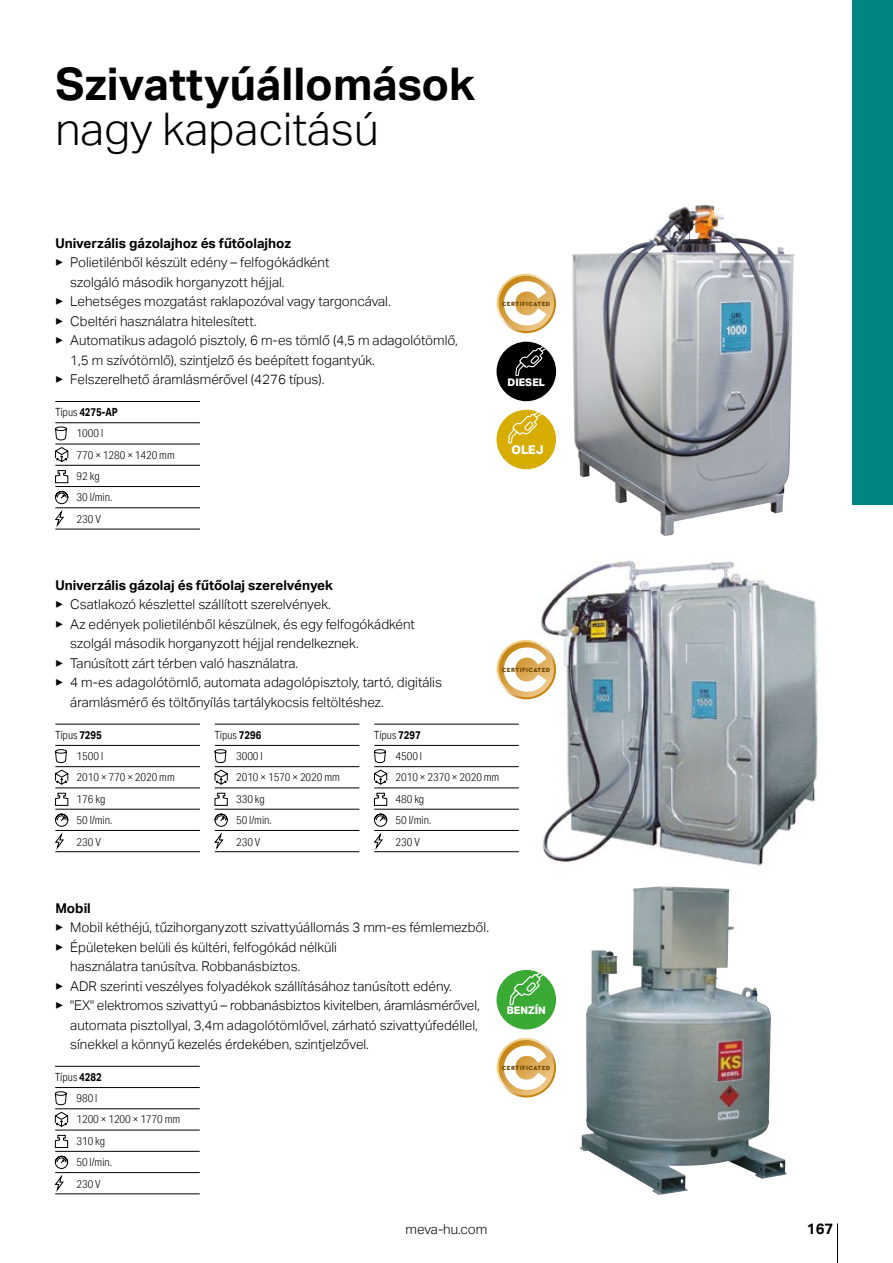
<style>
.page{position:relative;width:893px;height:1263px;background:#fff}
.page>*{position:absolute;margin:0;border:0;box-sizing:border-box;transform-origin:0 0}
.t1{font:700 45px "Aktiv Grotesk";color:#000}
.t2{font:300 45px "Aktiv Grotesk";color:#000}
.t3{font:700 15px "Aktiv Grotesk";color:#000}
.t4{font:300 13.5px "Aktiv Grotesk";color:#000}
.t5{font:700 13.5px "Aktiv Grotesk";color:#000}
.t6{font:800 12px "Aktiv Grotesk";color:#fff}
.t7{font:300 11.25px/21.3px "Aktiv Grotesk Cd";color:#000}
.t8{font:800 10.5px "Aktiv Grotesk";color:#fff}
.t9{font:900 6.3px "Cera Pro";letter-spacing:.075em;color:#6a4600}
.s1{font-weight:700}
</style>
<div class="page">
<hr style="left:837px;top:1223px;width:1px;height:40px;background:#000">
<div style="left:853px;top:0;width:40px;height:505px;background:#008585"></div>
<hr style="left:55px;top:529px;width:145px;height:1px;background:#000">
<svg style="left:55px;top:401px;width:145px;height:128px"></svg>
<svg style="left:55px;top:724px;width:145px;height:128px"></svg>
<svg style="left:214px;top:724px;width:145px;height:128px"></svg>
<svg style="left:374px;top:724px;width:145px;height:128px"></svg>
<svg style="left:55px;top:1066px;width:145px;height:128px"></svg>
<img style="left:572px;top:205px;width:223px;height:331px">
<img style="left:536px;top:560px;width:282px;height:306px">
<img style="left:580px;top:886px;width:207px;height:309px">
<svg style="left:497px;top:1038px;width:59px;height:59px"></svg>
<svg style="left:499px;top:1040px;width:55px;height:55px"></svg>
<svg style="left:504px;top:1045px;width:42px;height:45px"></svg>
<svg style="left:497px;top:640px;width:59px;height:59px"></svg>
<svg style="left:499px;top:642px;width:55px;height:55px"></svg>
<svg style="left:504px;top:647px;width:42px;height:45px"></svg>
<svg style="left:497px;top:274px;width:59px;height:59px"></svg>
<svg style="left:499px;top:276px;width:55px;height:55px"></svg>
<svg style="left:504px;top:281px;width:42px;height:45px"></svg>
<div style="left:497px;top:342px;width:59px;height:59px;background:#000;border-radius:50%"></div>
<svg style="left:515px;top:344px;width:34px;height:32px"></svg>
<div style="left:497px;top:410px;width:59px;height:59px;background:#d6ad00;border-radius:50%"></div>
<svg style="left:508px;top:410px;width:36px;height:34px"></svg>
<div style="left:497px;top:970px;width:59px;height:59px;background:#3aaa35;border-radius:50%"></div>
<svg style="left:509px;top:970px;width:38px;height:35px"></svg>
<h1 class="t1" style="left:55px;top:58px;width:421px">Szivattyúállomások</h1>
<h1 class="t2" style="left:55px;top:103px;width:325px">nagy kapacitású</h1>
<p class="t5" style="left:55px;top:235px;width:237px">Univerzális gázolajhoz és fűtőolajhoz</p>
<p class="t4" style="left:55px;top:255px;width:276px">▶ Polietilénből készült edény – felfogókádként</p>
<p class="t4" style="left:70px;top:274px;width:216px">szolgáló második horganyzott héjjal.</p>
<p class="t4" style="left:55px;top:294px;width:337px">▶ Lehetséges mozgatást raklapozóval vagy targoncával.</p>
<p class="t4" style="left:55px;top:313px;width:203px">▶ Cbeltéri használatra hitelesített.</p>
<p class="t4" style="left:55px;top:333px;width:404px">▶ Automatikus adagoló pisztoly, 6 m-es tömlő (4,5 m adagolótömlő,</p>
<p class="t4" style="left:70px;top:352px;width:306px">1,5 m szívótömlő), szintjelző és beépített fogantyúk.</p>
<p class="t4" style="left:55px;top:372px;width:271px">▶ Felszerelhető áramlásmérővel (4276 típus).</p>
<p class="t7" style="left:77px;top:401px;width:100px;text-indent:-21px">Típus <span class="s1">4275-AP<br></span>1000 l<br>770 × 1280 × 1420 mm<br>92 kg<br>30 l/min.<br>230 V</p>
<p class="t5" style="left:55px;top:577px;width:279px">Univerzális gázolaj és fűtőolaj szerelvények</p>
<p class="t4" style="left:55px;top:597px;width:277px">▶ Csatlakozó készlettel szállított szerelvények.</p>
<p class="t4" style="left:55px;top:616px;width:361px">▶ Az edények polietilénből készülnek, és egy felfogókádként</p>
<p class="t4" style="left:70px;top:636px;width:290px">szolgál második horganyzott héjjal rendelkeznek.</p>
<p class="t4" style="left:55px;top:655px;width:244px">▶ Tanúsított zárt térben való használatra.</p>
<p class="t4" style="left:55px;top:675px;width:388px">▶ 4 m-es adagolótömlő, automata adagolópisztoly, tartó, digitális</p>
<p class="t4" style="left:70px;top:694px;width:315px">áramlásmérő és töltőnyílás tartálykocsis feltöltéshez.</p>
<p class="t9" style="left:502px;top:299px;width:50px">CERTIFICATED</p>
<p class="t8" style="left:508px;top:376px;width:39px">DIESEL</p>
<p class="t6" style="left:511px;top:443px;width:34px">OLEJ</p>
<p class="t9" style="left:502px;top:665px;width:50px">CERTIFICATED</p>
<p class="t7" style="left:77px;top:724px;width:100px;text-indent:-21px">Típus <span class="s1">7295<br></span>1500 l<br>2010 × 770 × 2020 mm<br>176 kg<br>50 l/min.<br>230 V</p>
<p class="t7" style="left:236px;top:724px;width:105px;text-indent:-21px">Típus <span class="s1">7296<br></span>3000 l<br>2010 × 1570 × 2020 mm<br>330 kg<br>50 l/min.<br>230 V</p>
<p class="t7" style="left:396px;top:724px;width:105px;text-indent:-21px">Típus <span class="s1">7297<br></span>4500 l<br>2010 × 2370 × 2020 mm<br>480 kg<br>50 l/min.<br>230 V</p>
<p class="t5" style="left:55px;top:900px;width:37px">Mobil</p>
<p class="t4" style="left:55px;top:919px;width:435px">▶ Mobil kéthéjú, tűzihorganyzott szivattyúállomás 3 mm-es fémlemezből.</p>
<p class="t4" style="left:55px;top:939px;width:283px">▶ Épületeken belüli és kültéri, felfogókád nélküli</p>
<p class="t4" style="left:70px;top:958px;width:232px">használatra tanúsítva. Robbanásbiztos.</p>
<p class="t4" style="left:55px;top:978px;width:398px">▶ ADR szerinti veszélyes folyadékok szállításához tanúsított edény.</p>
<p class="t4" style="left:55px;top:997px;width:426px">▶ "EX" elektromos szivattyú – robbanásbiztos kivitelben, áramlásmérővel,</p>
<p class="t4" style="left:70px;top:1017px;width:409px">automata pisztollyal, 3,4m adagolótömlővel, zárható szivattyúfedéllel,</p>
<p class="t4" style="left:70px;top:1036px;width:300px">sínekkel a könnyű kezelés érdekében, szintjelzővel.</p>
<p class="t8" style="left:507px;top:1004px;width:41px">BENZÍN</p>
<p class="t7" style="left:76px;top:1066px;width:105px;text-indent:-21px">Típus <span class="s1">4282<br></span>980 l<br>1200 × 1200 × 1770 mm<br>310 kg<br>50 l/min.<br>230 V</p>
<p class="t9" style="left:502px;top:1063px;width:50px">CERTIFICATED</p>
<p class="t4" style="left:405px;top:1221px;width:83px">meva-hu.com</p>
<p class="t3" style="left:807px;top:1220px;width:28px">167</p>
</div>
